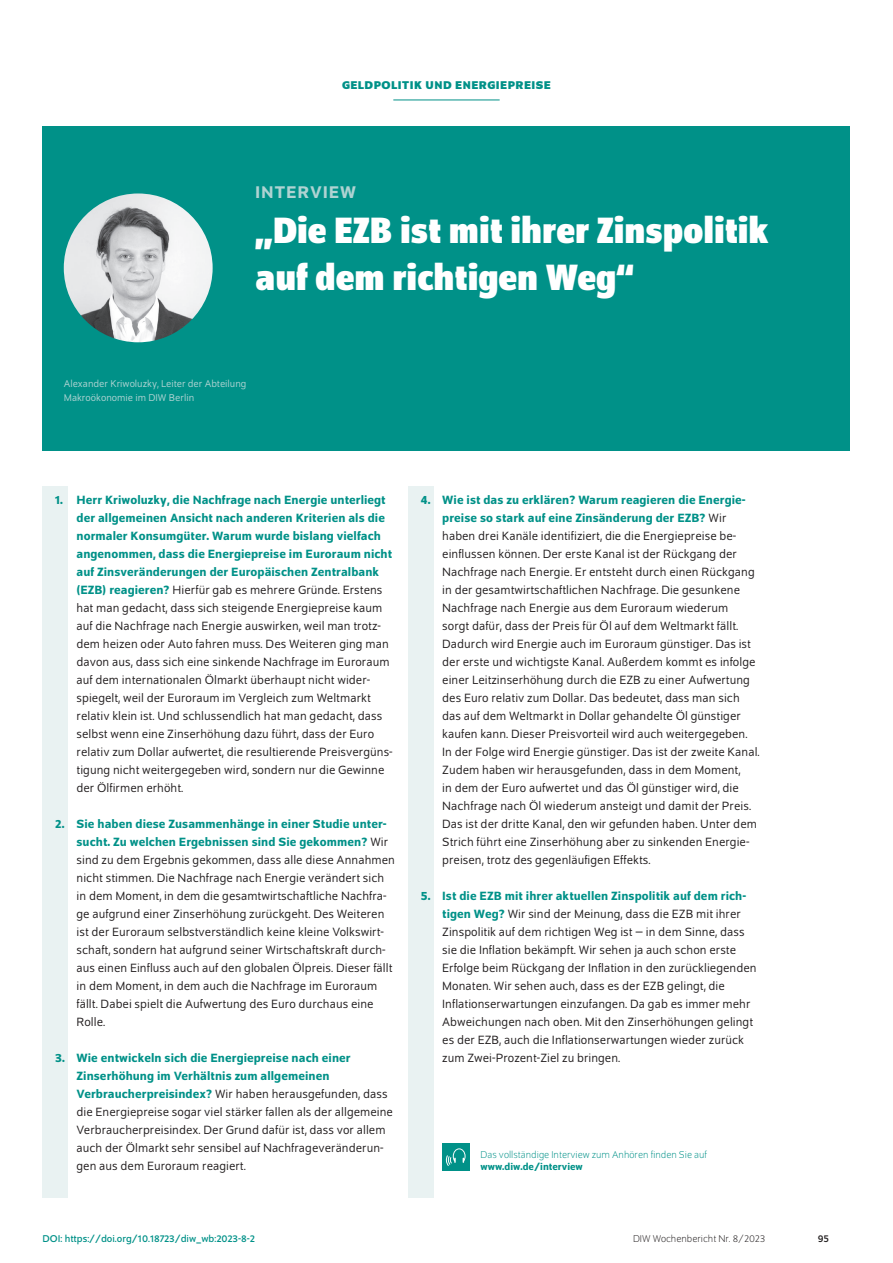
<style>
.page{position:relative;width:893px;height:1263px;background:#fff}
.page>*{position:absolute;margin:0;border:0;box-sizing:border-box;transform-origin:0 0}
.t1{font:700 semi-condensed 39px/46.8px "Schumpeter";color:#fff}
.t2{font:500 18px "Schumpeter";letter-spacing:.05em;color:#afd3d2}
.t3{font:12.75px/18px "Schumpeter Blond";letter-spacing:.005em;color:#231f20}
.t4{font:500 12.75px/18px "Schumpeter";letter-spacing:.005em;color:#009188;text-align:center}
.t5{font:700 12px "Schumpeter";letter-spacing:.04em;color:#009188}
.t6{font:10.5px/13.5px "Schumpeter Blond";color:#afd3d2}
.t7{font:300 10.5px "Schumpeter";color:#009188}
.t8{font:10.5px "Schumpeter";color:#009188}
.t9{font:300 10.5px "Schumpeter";color:#231f20}
.t10{font:500 10.5px "Schumpeter";color:#009188}
.t11{font:10.5px "Schumpeter";color:#231f20}
.s1{font-family:"Schumpeter";font-weight:500;color:#009188}
.s2{font-family:"Schumpeter Blond";font-weight:400;color:#231f20}
</style>
<div class="page">
<div style="left:408px;top:486px;width:26px;height:711px;background:#e9f2f2"></div>
<div style="left:43px;top:486px;width:25px;height:711px;background:#e9f2f2"></div>
<div style="left:43px;top:126px;width:807px;height:324px;background:#009188"></div>
<hr style="left:393px;top:100px;width:107px;height:1px;background:#009188">
<div style="left:442px;top:1143px;width:27px;height:27px;background:#009188"></div>
<svg style="left:446px;top:1148px;width:20px;height:18px"></svg>
<img style="left:64px;top:193px;width:149px;height:149px;border-radius:74px">
<p class="t5" style="left:342px;top:79px;width:210px">GELDPOLITIK UND ENERGIEPREISE</p>
<h2 class="t2" style="left:255px;top:183px;width:102px">INTERVIEW</h2>
<h1 class="t1" style="left:255px;top:207px;width:515px">„Die EZB ist mit ihrer Zinspolitik auf dem richtigen Weg“</h1>
<p class="t6" style="left:64px;top:377px;width:184px">Alexander Kriwoluzky, Leiter der Abteilung<br>Makroökonomie im DIW Berlin</p>
<p class="t4" style="left:77px;top:491px;width:317px;text-align:left;text-indent:-21px">1. Herr Kriwoluzky, die Nachfrage nach Energie unterliegt der allgemeinen Ansicht nach anderen Kriterien als die normaler Konsumgüter. Warum wurde bislang vielfach angenommen, dass die Energiepreise im Euroraum nicht auf Zinsveränderungen der Europäischen Zentralbank</p>
<p class="t3" style="left:77px;top:581px;width:318px"><span class="s1">(EZB) reagieren?</span> Hierfür gab es mehrere Gründe. Erstens hat man gedacht, dass sich steigende Energiepreise kaum auf die Nachfrage nach Energie auswirken, weil man trotz&shy;dem heizen oder Auto fahren muss. Des Weiteren ging man davon aus, dass sich eine sinkende Nachfrage im Euroraum auf dem internationalen Ölmarkt überhaupt nicht wider&shy;spiegelt, weil der Euroraum im Vergleich zum Weltmarkt relativ klein ist. Und schlussendlich hat man gedacht, dass selbst wenn eine Zinserhöhung dazu führt, dass der Euro relativ zum Dollar aufwertet, die resultierende Preisvergüns&shy;tigung nicht weitergegeben wird, sondern nur die Gewinne der Ölfirmen erhöht.</p>
<p class="t4" style="left:55px;top:815px;width:334px;text-align:right">2. Sie haben diese Zusammenhänge in einer Studie unter&shy;sucht. Zu welchen Ergebnissen sind Sie gekommen? <span class="s2">Wir</span></p>
<p class="t3" style="left:77px;top:851px;width:320px">sind zu dem Ergebnis gekommen, dass alle diese Annahmen nicht stimmen. Die Nachfrage nach Energie verändert sich in dem Moment, in dem die gesamtwirtschaftliche Nachfra&shy;ge aufgrund einer Zinserhöhung zurückgeht. Des Weiteren ist der Euroraum selbstverständlich keine kleine Volkswirt&shy;schaft, sondern hat aufgrund seiner Wirtschaftskraft durch&shy;aus einen Einfluss auch auf den globalen Ölpreis. Dieser fällt in dem Moment, in dem auch die Nachfrage im Euroraum fällt. Dabei spielt die Aufwertung des Euro durchaus eine Rolle.</p>
<p class="t4" style="left:55px;top:1049px;width:297px">3. Wie entwickeln sich die Energiepreise nach einer<br>Zinserhöhung im Verhältnis zum allgemeinen</p>
<p class="t3" style="left:77px;top:1085px;width:318px"><span class="s1">Verbraucherpreisindex?</span> Wir haben herausgefunden, dass die Energiepreise sogar viel stärker fallen als der allgemeine Verbraucherpreisindex. Der Grund dafür ist, dass vor allem auch der Ölmarkt sehr sensibel auf Nachfrageveränderun&shy;gen aus dem Euroraum reagiert.</p>
<p class="t8" style="left:43px;top:1233px;width:214px">DOI: https://doi.org/10.18723/diw_wb:2023-8-2</p>
<p class="t4" style="left:421px;top:491px;width:326px">4. Wie ist das zu erklären? Warum reagieren die Energie&shy;preise so stark auf eine Zinsänderung der EZB? <span class="s2">Wir</span></p>
<p class="t3" style="left:442px;top:527px;width:319px">haben drei Kanäle identifiziert, die die Energiepreise be&shy;einflussen können. Der erste Kanal ist der Rückgang der Nachfrage nach Energie. Er entsteht durch einen Rückgang in der gesamtwirtschaftlichen Nachfrage. Die gesunkene Nachfrage nach Energie aus dem Euroraum wiederum<br>sorgt dafür, dass der Preis für Öl auf dem Weltmarkt fällt.<br>Dadurch wird Energie auch im Euroraum günstiger. Das ist der erste und wichtigste Kanal. Außerdem kommt es infolge einer Leitzinserhöhung durch die EZB zu einer Aufwertung des Euro relativ zum Dollar. Das bedeutet, dass man sich das auf dem Weltmarkt in Dollar gehandelte Öl günstiger kaufen kann. Dieser Preisvorteil wird auch weitergegeben.<br>In der Folge wird Energie günstiger. Das ist der zweite Kanal.<br>Zudem haben wir herausgefunden, dass in dem Moment,<br>in dem der Euro aufwertet und das Öl günstiger wird, die Nachfrage nach Öl wiederum ansteigt und damit der Preis.<br>Das ist der dritte Kanal, den wir gefunden haben. Unter dem Strich führt eine Zinserhöhung aber zu sinkenden Energie&shy;preisen, trotz des gegenläufigen Effekts.</p>
<p class="t4" style="left:421px;top:887px;width:327px">5. Ist die EZB mit ihrer aktuellen Zinspolitik auf dem rich-</p>
<p class="t3" style="left:442px;top:905px;width:316px"><span class="s1">tigen Weg?</span> Wir sind der Meinung, dass die EZB mit ihrer Zinspolitik auf dem richtigen Weg ist – in dem Sinne, dass sie die Inflation bekämpft. Wir sehen ja auch schon erste Erfolge beim Rückgang der Inflation in den zurückliegenden Monaten. Wir sehen auch, dass es der EZB gelingt, die Inflationserwartungen einzufangen. Da gab es immer mehr Abweichungen nach oben. Mit den Zinserhöhungen gelingt es der EZB, auch die Inflationserwartungen wieder zurück zum Zwei-Prozent-Ziel zu bringen.</p>
<p class="t7" style="left:480px;top:1149px;width:228px">Das vollständige Interview zum Anhören finden Sie auf</p>
<p class="t10" style="left:480px;top:1161px;width:104px">www.diw.de/interview</p>
<p class="t9" style="left:633px;top:1234px;width:134px">DIW Wochenbericht Nr. 8/2023</p>
<p class="t11" style="left:818px;top:1233px;width:13px">95</p>
</div>
